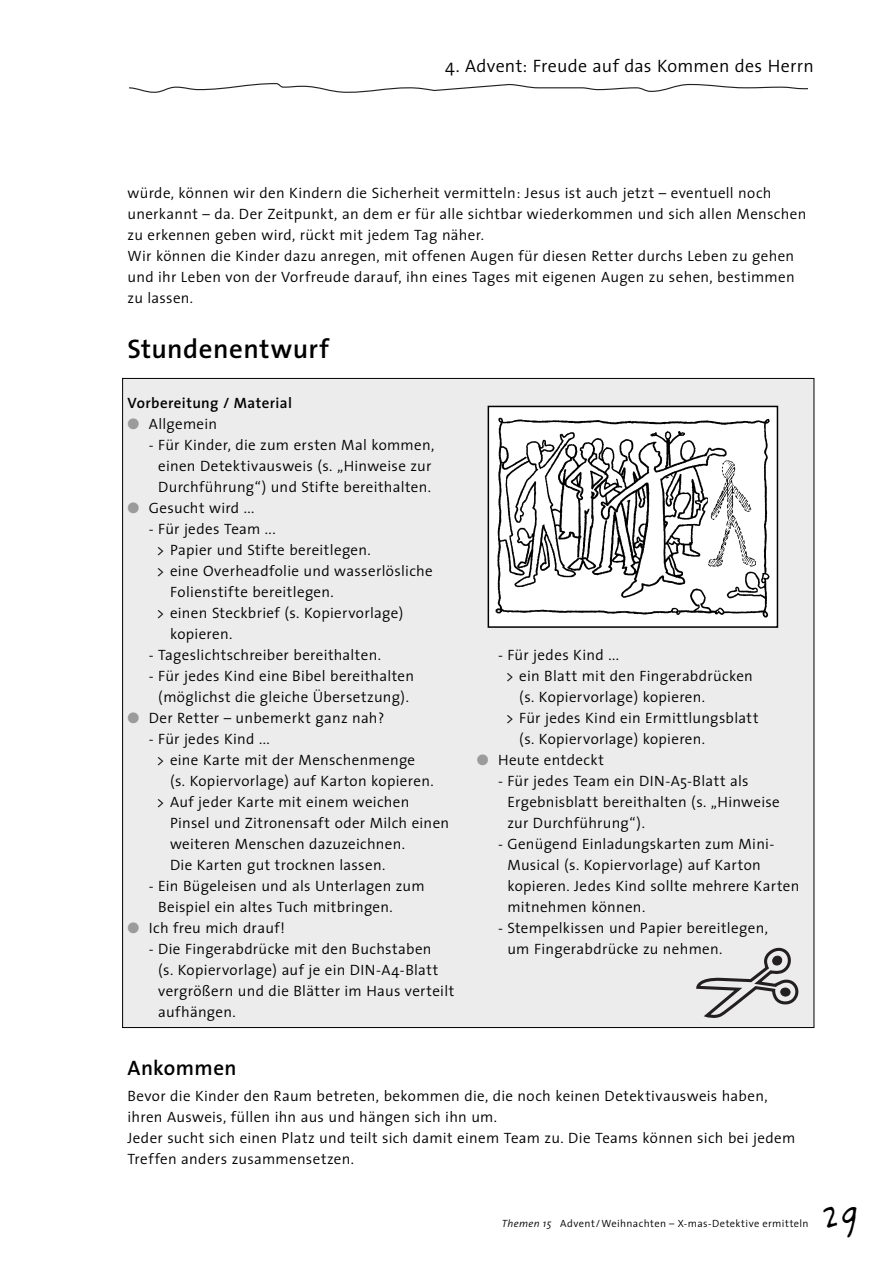
<style>
.page{position:relative;width:893px;height:1263px;background:#fff}
.page>*{position:absolute;margin:0;border:0;box-sizing:border-box;transform-origin:0 0}
.t1{font:36px "Providence";color:#000}
.t2{font:600 27px "The Sans";letter-spacing:.02em;color:#000}
.t3{font:600 21px "The Sans";letter-spacing:.02em;color:#000}
.t4{font:300 18px "The Sans";letter-spacing:.015em;color:#000}
.t5{font:300 15px/21px "The Sans";letter-spacing:.02em;color:#000}
.t6{font:600 15px "The Sans";letter-spacing:.025em;color:#000}
.t7{font:300 10.5px "The Sans";letter-spacing:.035em;color:#000}
.s1{color:#9b9b9b}
.s2{font-style:italic}
</style>
<div class="page">
<svg style="left:129px;top:83px;width:679px;height:10px"></svg>
<div style="left:123px;top:378px;width:691px;height:650px;background:#ececec"></div>
<svg style="left:696px;top:948px;width:102px;height:70px"></svg>
<div style="left:780px;top:988px;width:10px;height:8px;background:#231f20;border-radius:50%"></div>
<div style="left:780px;top:988px;width:10px;height:9px;border:1px solid #231f20;border-radius:50%"></div>
<img style="left:491px;top:409px;width:284px;height:213px">
<div style="left:488px;top:406px;width:290px;height:222px;border:2px solid #000"></div>
<p class="t4" style="left:445px;top:58px;width:370px">4. Advent: Freude auf das Kommen des Herrn</p>
<p class="t5" style="left:128px;top:183px;width:680px">würde, können wir den Kindern die Sicherheit vermitteln: Jesus ist auch jetzt – eventuell noch unerkannt – da. Der Zeitpunkt, an dem er für alle sichtbar wiederkommen und sich allen Menschen zu erkennen geben wird, rückt mit jedem Tag näher.<br>Wir können die Kinder dazu anregen, mit offenen Augen für diesen Retter durchs Leben zu gehen und ihr Leben von der Vorfreude darauf, ihn eines Tages mit eigenen Augen zu sehen, bestimmen zu lassen.</p>
<h2 class="t2" style="left:128px;top:338px;width:203px">Stundenentwurf</h2>
<p class="t6" style="left:128px;top:396px;width:166px">Vorbereitung / Material</p>
<p class="t5" style="left:128px;top:414px;width:91px"><span class="s1">●</span> Allgemein</p>
<p class="t5" style="left:149px;top:435px;width:287px;text-align:center">- Für Kinder, die zum ersten Mal kommen, einen Detektivausweis (s. „Hinweise zur<br>Durchführung“) und Stifte bereithalten.</p>
<p class="t5" style="left:128px;top:498px;width:128px"><span class="s1">●</span> Gesucht wird ...</p>
<p class="t5" style="left:149px;top:519px;width:128px">- Für jedes Team ...</p>
<p class="t5" style="left:157px;top:540px;width:215px">&gt; Papier und Stifte bereitlegen.</p>
<p class="t5" style="left:157px;top:561px;width:277px">&gt; eine Overheadfolie und wasserlösliche</p>
<p class="t5" style="left:170px;top:582px;width:165px">Folienstifte bereitlegen.</p>
<p class="t5" style="left:157px;top:603px;width:248px">&gt; einen Steckbrief (s. Kopiervorlage)</p>
<p class="t5" style="left:170px;top:624px;width:64px">kopieren.</p>
<p class="t5" style="left:149px;top:645px;width:234px">- Tageslichtschreiber bereithalten.</p>
<p class="t5" style="left:149px;top:666px;width:267px;text-align:center">- Für jedes Kind eine Bibel bereithalten (möglichst die gleiche Übersetzung).</p>
<p class="t5" style="left:128px;top:708px;width:258px"><span class="s1">●</span> Der Retter – unbemerkt ganz nah?</p>
<p class="t5" style="left:149px;top:729px;width:122px">- Für jedes Kind ...</p>
<p class="t5" style="left:157px;top:750px;width:260px">&gt; eine Karte mit der Menschenmenge</p>
<p class="t5" style="left:170px;top:771px;width:265px">(s. Kopiervorlage) auf Karton kopieren.</p>
<p class="t5" style="left:157px;top:792px;width:254px">&gt; Auf jeder Karte mit einem weichen</p>
<p class="t5" style="left:170px;top:813px;width:281px">Pinsel und Zitronensaft oder Milch einen</p>
<p class="t5" style="left:170px;top:834px;width:237px">weiteren Menschen dazuzeichnen.</p>
<p class="t5" style="left:170px;top:855px;width:217px">Die Karten gut trocknen lassen.</p>
<p class="t5" style="left:158px;top:876px;width:268px;text-indent:-9px">- Ein Bügeleisen und als Unterlagen zum<br>Beispiel ein altes Tuch mitbringen.</p>
<p class="t5" style="left:128px;top:918px;width:159px"><span class="s1">●</span> Ich freu mich drauf!</p>
<p class="t5" style="left:158px;top:939px;width:297px;text-indent:-9px">- Die Fingerabdrücke mit den Buchstaben<br>(s. Kopiervorlage) auf je ein DIN-A4-Blatt vergrößern und die Blätter im Haus verteilt aufhängen.</p>
<p class="t5" style="left:498px;top:645px;width:122px">- Für jedes Kind ...</p>
<p class="t5" style="left:506px;top:666px;width:248px">&gt; ein Blatt mit den Fingerabdrücken</p>
<p class="t5" style="left:519px;top:687px;width:187px">(s. Kopiervorlage) kopieren.</p>
<p class="t5" style="left:506px;top:708px;width:254px">&gt; Für jedes Kind ein Ermittlungsblatt</p>
<p class="t5" style="left:519px;top:729px;width:187px">(s. Kopiervorlage) kopieren.</p>
<p class="t5" style="left:477px;top:750px;width:129px"><span class="s1">●</span> Heute entdeckt</p>
<p class="t5" style="left:507px;top:771px;width:274px;text-indent:-9px">- Für jedes Team ein DIN-A5-Blatt als<br>Ergebnisblatt bereithalten (s. „Hinweise zur Durchführung“).</p>
<p class="t5" style="left:507px;top:834px;width:293px;text-indent:-9px">- Genügend Einladungskarten zum Mini-Musical (s. Kopiervorlage) auf Karton kopieren. Jedes Kind sollte mehrere Karten mitnehmen können.</p>
<p class="t5" style="left:507px;top:918px;width:262px;text-indent:-9px">- Stempelkissen und Papier bereitlegen, um Fingerabdrücke zu nehmen.</p>
<h3 class="t3" style="left:128px;top:1059px;width:111px">Ankommen</h3>
<p class="t5" style="left:128px;top:1086px;width:669px">Bevor die Kinder den Raum betreten, bekommen die, die noch keinen Detektivausweis haben, ihren Ausweis, füllen ihn aus und hängen sich ihn um.<br>Jeder sucht sich einen Platz und teilt sich damit einem Team zu. Die Teams können sich bei jedem Treffen anders zusammensetzen.</p>
<p class="t7" style="left:502px;top:1219px;width:308px"><span class="s2">Themen 15</span> Advent / Weihnachten – X-mas-Detektive ermitteln</p>
<h1 class="t1" style="left:820px;top:1201px;width:40px">29</h1>
</div>
